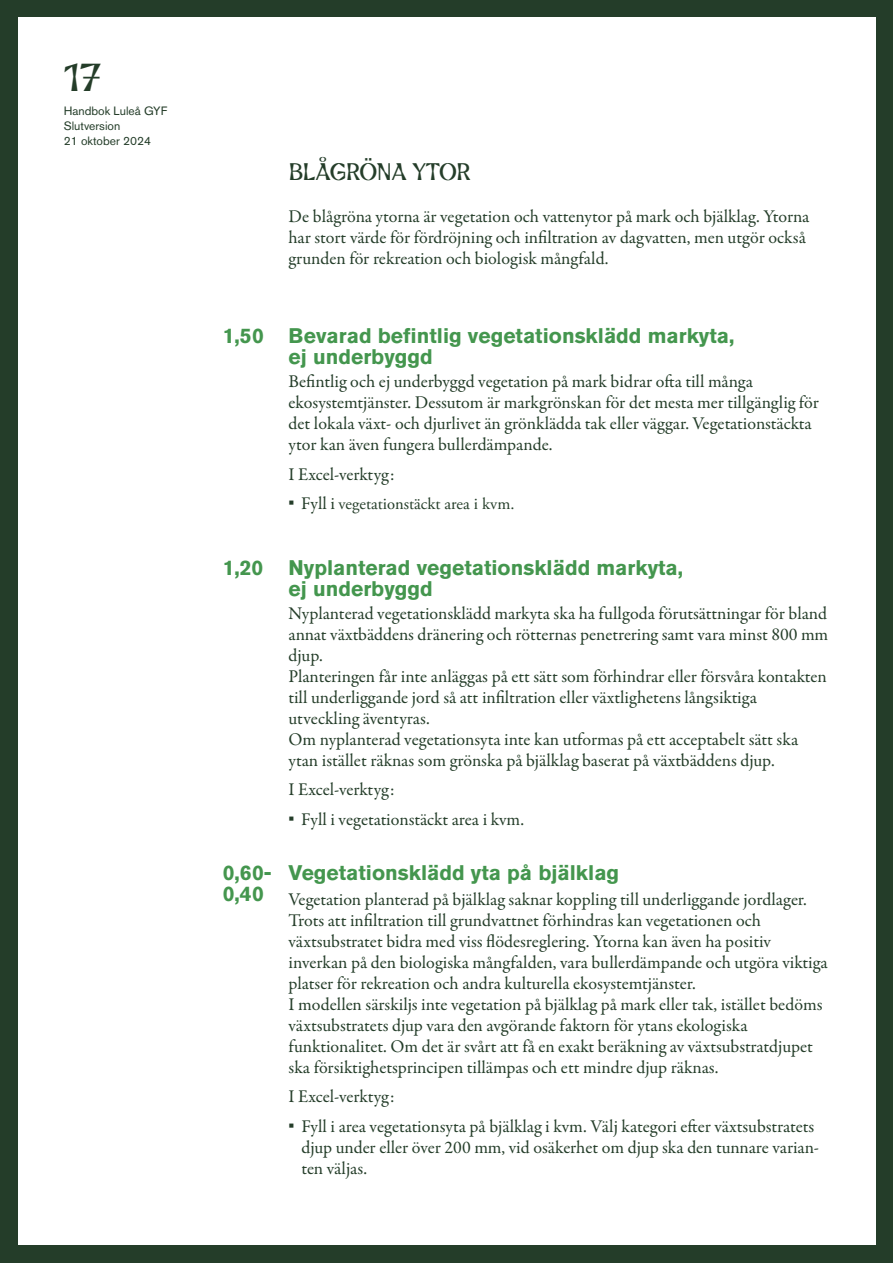
<style>
.page{position:relative;width:893px;height:1263px;background:#243d29}
.page>*{position:absolute;margin:0;border:0;box-sizing:border-box;transform-origin:0 0}
.t1{font:39px "Faxi";color:#243d29}
.t2{font:24px "Faxi";letter-spacing:-.05em;color:#243d29}
.t3{font:700 21px/21px "Akzidenz Grotesk Std";color:#44964e}
.t4{font:18px/21px "Garamond Premr Pro";color:#243d29}
.t5{font:16.5px "Adobe Garamond Pro";color:#243d29}
.t6{font:12px/15px "Akzidenz Grotesk Std";color:#243d29}
.s1{font-family:"Akzidenz Grotesk Std";font-size:18px}
.s2{font-family:"Garamond Premr Pro";font-size:18px}
.s3{font-family:"Akzidenz Grotesk Std"}
</style>
<div class="page">
<div style="left:18px;top:18px;width:857px;height:1227px;background:#fff"></div>
<h1 class="t1" style="left:64px;top:52px;width:39px">17</h1>
<p class="t6" style="left:64px;top:103px;width:105px">Handbok Luleå GYF<br>Slutversion<br>21 oktober 2024</p>
<h2 class="t2" style="left:288px;top:156px;width:184px">BLÅGRÖNA YTOR</h2>
<p class="t4" style="left:288px;top:207px;width:522px">De blågröna ytorna är vegetation och vattenytor på mark och bjälklag. Ytorna har stort värde för fördröjning och infiltration av dagvatten, men utgör också grunden för rekreation och biologisk mångfald.</p>
<p class="t3" style="left:289px;top:325px;width:447px;text-indent:-66px">1,50 Bevarad befintlig vegetationsklädd markyta, ej underbyggd</p>
<p class="t4" style="left:288px;top:371px;width:532px">Befintlig och ej underbyggd vegetation på mark bidrar ofta till många ekosystemtjänster. Dessutom är markgrönskan för det mesta mer tillgänglig för det lokala växt- och djurlivet än grönklädda tak eller väggar. Vegetationstäckta ytor kan även fungera bullerdämpande.</p>
<p class="t4" style="left:288px;top:464px;width:108px">I Excel-verktyg:</p>
<p class="t5" style="left:288px;top:494px;width:227px"><span class="s1">•</span> <span class="s2">Fyll i</span> vegetationstäckt area i kvm.</p>
<p class="t3" style="left:289px;top:557px;width:396px;text-indent:-66px">1,20 Nyplanterad vegetationsklädd markyta, ej underbyggd</p>
<p class="t4" style="left:288px;top:603px;width:541px">Nyplanterad vegetationsklädd markyta ska ha fullgoda förutsättningar för bland annat växtbäddens dränering och rötternas penetrering samt vara minst 800 mm djup.<br>Planteringen får inte anläggas på ett sätt som förhindrar eller försvåra kontakten till underliggande jord så att infiltration eller växtlighetens långsiktiga utveckling äventyras.<br>Om nyplanterad vegetationsyta inte kan utformas på ett acceptabelt sätt ska ytan istället räknas som grönska på bjälklag baserat på växtbäddens djup.</p>
<p class="t4" style="left:288px;top:780px;width:108px">I Excel-verktyg:</p>
<p class="t4" style="left:288px;top:809px;width:237px"><span class="s3">•</span> Fyll i vegetationstäckt area i kvm.</p>
<p class="t3" style="left:223px;top:863px;width:50px">0,60-<br>0,40</p>
<p class="t3" style="left:289px;top:863px;width:332px">Vegetationsklädd yta på bjälklag</p>
<p class="t4" style="left:289px;top:889px;width:541px">Vegetation planterad på bjälklag saknar koppling till underliggande jordlager.<br>Trots att infiltration till grundvattnet förhindras kan vegetationen och växtsubstratet bidra med viss flödesreglering. Ytorna kan även ha positiv inverkan på den biologiska mångfalden, vara bullerdämpande och utgöra viktiga platser för rekreation och andra kulturella ekosystemtjänster.<br>I modellen särskiljs inte vegetation på bjälklag på mark eller tak, istället bedöms växtsubstratets djup vara den avgörande faktorn för ytans ekologiska funktionalitet. Om det är svårt att få en exakt beräkning av växtsubstratdjupet ska försiktighetsprincipen tillämpas och ett mindre djup räknas.</p>
<p class="t4" style="left:289px;top:1087px;width:108px">I Excel-verktyg:</p>
<p class="t4" style="left:301px;top:1116px;width:519px;text-indent:-13px"><span class="s3">•</span> Fyll i area vegetationsyta på bjälklag i kvm. Välj kategori efter växtsubstratets djup under eller över 200 mm, vid osäkerhet om djup ska den tunnare varian&shy;ten väljas.</p>
</div>
